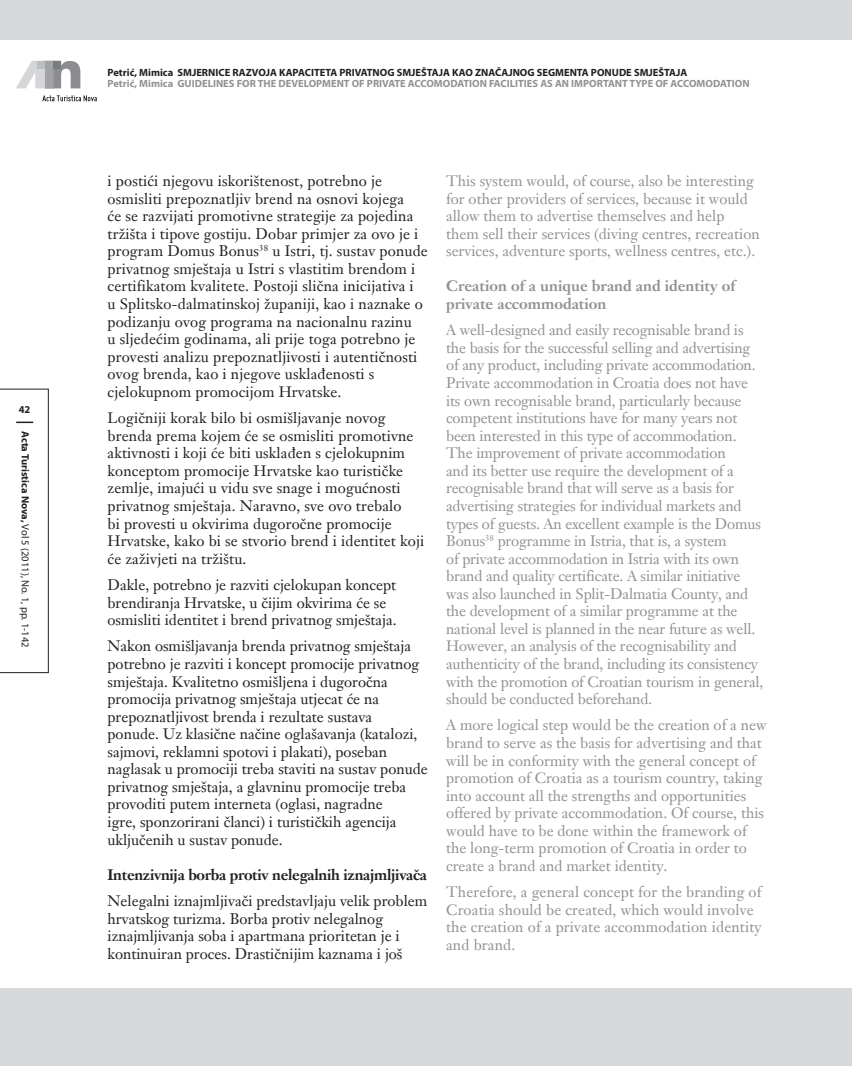
<style>
.page{position:relative;width:853px;height:1066px;background:#fff}
.page>*{position:absolute;margin:0;border:0;box-sizing:border-box;transform-origin:0 0}
.t1{font:15px/17.5px "Janson HR";letter-spacing:.01em;color:#231f20}
.t2{font:15px/17.5px "Janson HR";letter-spacing:-.01em;color:#919295}
.t3{font:15px/17.5px "Janson HR";letter-spacing:.01em;color:#919295}
.t4{font:700 15px/17.5px "Janson HR";color:#919295}
.t5{font:700 15px "Janson HR";letter-spacing:-.02em;color:#231f20}
.t6{font:700 10.5px "Myriad Pro";color:#919295}
.t7{font:700 10.5px "Myriad Pro";color:#231f20}
.t8{font:10.5px "Myriad Pro";color:#231f20}
.s1{font-weight:700}
</style>
<div class="page">
<div style="left:0;top:0;width:852px;height:40px;background:#d7d8da"></div>
<div style="left:0;top:988px;width:852px;height:77px;background:#d7d8da"></div>
<svg style="left:0;top:389px;width:49px;height:284px"></svg>
<svg style="left:42px;top:95px;width:55px;height:6px"></svg>
<svg style="left:16px;top:61px;width:64px;height:27px"></svg>
<div style="left:38px;top:61px;width:7px;height:7px;background:#bcbdc0"></div>
<p class="t7" style="left:19px;top:403px;width:13px">42</p>
<p class="t8" style="left:31px;top:431px;width:218px;rotate:90deg"><span class="s1">Acta Turistica Nova,</span> Vol 5 (2011), No. 1, pp. 1-142</p>
<p class="t7" style="left:108px;top:67px;width:581px">Petrić, Mimica SMJERNICE RAZVOJA KAPACITETA PRIVATNOG SMJEŠTAJA KAO ZNAČAJNOG SEGMENTA PONUDE SMJEŠTAJA</p>
<p class="t6" style="left:108px;top:78px;width:644px">Petrić, Mimica GUIDELINES FOR THE DEVELOPMENT OF PRIVATE ACCOMODATION FACILITIES AS AN IMPORTANT TYPE OF ACCOMODATION</p>
<p class="t1" style="left:108px;top:172px;width:322px">i postići njegovu iskorištenost, potrebno je osmisliti prepoznatljiv brend na osnovi kojega<br>će se razvijati promotivne strategije za pojedina tržišta i tipove gostiju. Dobar primjer za ovo je i program Domus Bonus<sup>38</sup> u Istri, tj. sustav ponude privatnog smještaja u Istri s vlastitim brendom i certifikatom kvalitete. Postoji slična inicijativa i<br>u Splitsko-dalmatinskoj županiji, kao i naznake o podizanju ovog programa na nacionalnu razinu<br>u sljedećim godinama, ali prije toga potrebno je provesti analizu prepoznatljivosti i autentičnosti ovog brenda, kao i njegove usklađenosti s cjelokupnom promocijom Hrvatske.</p>
<p class="t1" style="left:108px;top:409px;width:318px">Logičniji korak bilo bi osmišljavanje novog brenda prema kojem će se osmisliti promotivne aktivnosti i koji će biti usklađen s cjelokupnim konceptom promocije Hrvatske kao turističke zemlje, imajući u vidu sve snage i mogućnosti privatnog smještaja. Naravno, sve ovo trebalo<br>bi provesti u okvirima dugoročne promocije Hrvatske, kako bi se stvorio brend i identitet koji će zaživjeti na tržištu.</p>
<p class="t1" style="left:108px;top:576px;width:291px">Dakle, potrebno je razviti cjelokupan koncept brendiranja Hrvatske, u čijim okvirima će se osmisliti identitet i brend privatnog smještaja.</p>
<p class="t1" style="left:108px;top:637px;width:322px">Nakon osmišljavanja brenda privatnog smještaja potrebno je razviti i koncept promocije privatnog smještaja. Kvalitetno osmišljena i dugoročna promocija privatnog smještaja utjecat će na prepoznatljivost brenda i rezultate sustava<br>ponude. Uz klasične načine oglašavanja (katalozi, sajmovi, reklamni spotovi i plakati), poseban naglasak u promociji treba staviti na sustav ponude privatnog smještaja, a glavninu promocije treba provoditi putem interneta (oglasi, nagradne<br>igre, sponzorirani članci) i turističkih agencija uključenih u sustav ponude.</p>
<p class="t5" style="left:108px;top:864px;width:321px">Intenzivnija borba protiv nelegalnih iznajmljivača</p>
<p class="t1" style="left:108px;top:891px;width:321px">Nelegalni iznajmljivači predstavljaju velik problem hrvatskog turizma. Borba protiv nelegalnog iznajmljivanja soba i apartmana prioritetan je i kontinuiran proces. Drastičnijim kaznama i još</p>
<p class="t2" style="left:446px;top:172px;width:315px">This system would, of course, also be interesting for other providers of services, because it would allow them to advertise themselves and help them sell their services (diving centres, recreation services, adventure sports, wellness centres, etc.).</p>
<p class="t4" style="left:446px;top:277px;width:291px">Creation of a unique brand and identity of private accommodation</p>
<p class="t2" style="left:446px;top:321px;width:319px">A well-designed and easily recognisable brand is the basis for the successful selling and advertising of any product, including private accommodation.<br>Private accommodation in Croatia does not have its own recognisable brand, particularly because competent institutions have for many years not been interested in this type of accommodation.<br>The improvement of private accommodation<br>and its better use require the development of a recognisable brand that will serve as a basis for advertising strategies for individual markets and types of guests. An excellent example is the Domus Bonus<sup>38</sup> programme in Istria, that is, a system<br>of private accommodation in Istria with its own brand and quality certificate. A similar initiative was also launched in Split-Dalmatia County, and the development of a similar programme at the national level is planned in the near future as well.<br>However, an analysis of the recognisability and authenticity of the brand, including its consistency with the promotion of Croatian tourism in general, should be conducted beforehand.</p>
<p class="t2" style="left:446px;top:716px;width:322px">A more logical step would be the creation of a new brand to serve as the basis for advertising and that will be in conformity with the general concept of promotion of Croatia as a tourism country, taking into account all the strengths and opportunities offered by private accommodation. Of course, this would have to be done within the framework of the long-term promotion of Croatia in order to create a brand and market identity.</p>
<p class="t3" style="left:446px;top:883px;width:317px">Therefore, a general concept for the branding of Croatia should be created, which would involve the creation of a private accommodation identity and brand.</p>
</div>
